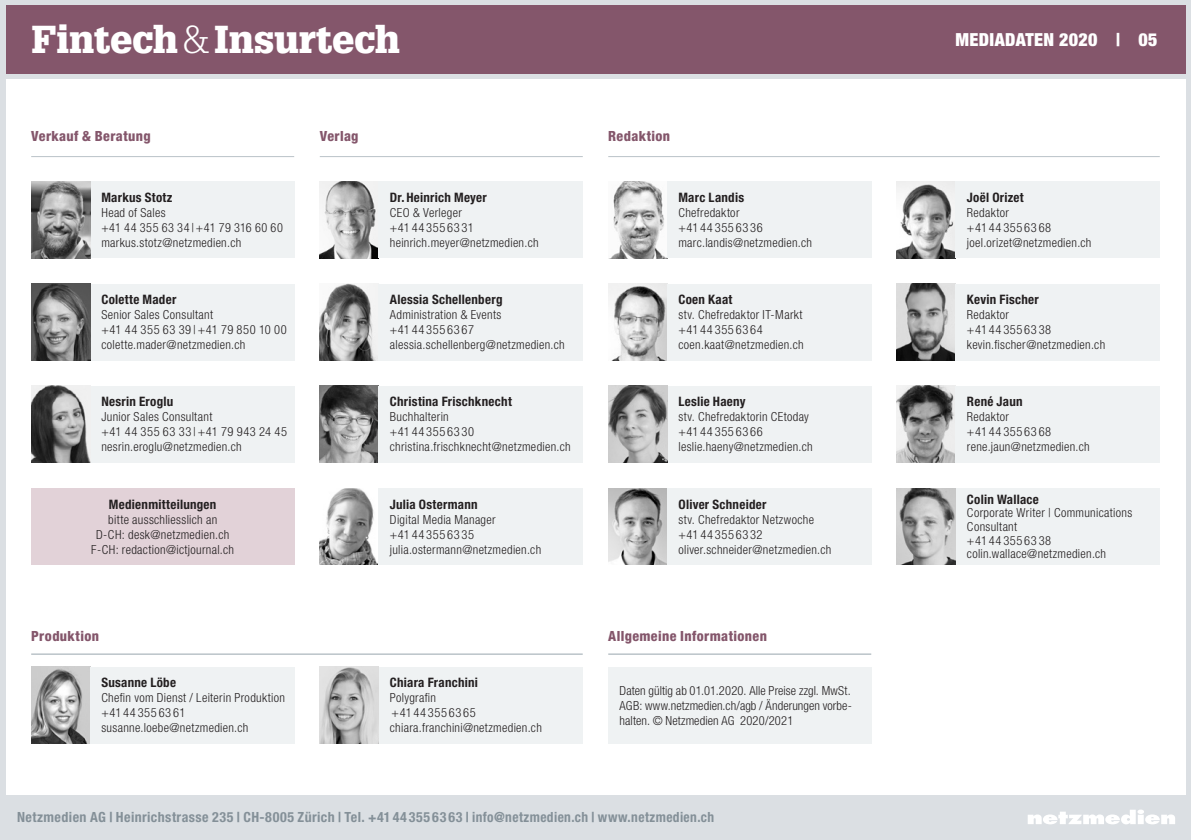
<style>
.page{position:relative;width:1191px;height:840px;background:#fff}
.page>*{position:absolute;margin:0;border:0;box-sizing:border-box;transform-origin:0 0}
.t1{font:900 38px "Glypha LT Std";color:#fff}
.t2{font:900 condensed 18px "Helvetica Neue LT Std";letter-spacing:.02em;color:#fff}
.t3{font:700 condensed 14px "Helvetica Neue LT Std";letter-spacing:.03em;color:#849098}
.t4{font:800 condensed 14px "Helvetica Neue LT Std";letter-spacing:.03em;color:#84566b}
.t5{font:700 condensed 13px "Helvetica Neue LT Std";letter-spacing:.02em;color:#231f20}
.t6{font:300 condensed 12.4px/15px "Helvetica Neue LT Std";letter-spacing:.025em;color:#231f20}
.s1{font-weight:300}
</style>
<div class="page">
<div style="left:0;top:0;width:1191px;height:839px;background:#dbdfe3"></div>
<div style="left:6px;top:6px;width:1179px;height:68px;background:#84566b"></div>
<div style="left:6px;top:79px;width:1179px;height:715px;background:#fff"></div>
<svg style="left:1028px;top:809px;width:147px;height:14px"></svg>
<img style="left:31px;top:666px;width:59px;height:77px">
<img style="left:320px;top:181px;width:58px;height:77px">
<div style="left:31px;top:488px;width:263px;height:76px;background:#e2d2d8"></div>
<div style="left:608px;top:666px;width:263px;height:77px;background:#eff2f3"></div>
<img style="left:320px;top:386px;width:58px;height:76px">
<img style="left:320px;top:283px;width:58px;height:77px">
<img style="left:320px;top:488px;width:58px;height:76px">
<hr style="left:320px;top:156px;width:263px;height:1px;background:#bcc4c9">
<hr style="left:31px;top:156px;width:263px;height:1px;background:#bcc4c9">
<hr style="left:608px;top:156px;width:551px;height:1px;background:#bcc4c9">
<hr style="left:31px;top:653px;width:552px;height:1px;background:#9ba7af">
<hr style="left:608px;top:653px;width:263px;height:1px;background:#9ba7af">
<div style="left:90px;top:666px;width:204px;height:77px;background:#eff2f3"></div>
<div style="left:378px;top:181px;width:205px;height:77px;background:#eff2f3"></div>
<div style="left:378px;top:666px;width:205px;height:77px;background:#eff2f3"></div>
<div style="left:378px;top:283px;width:205px;height:77px;background:#eff2f3"></div>
<div style="left:378px;top:386px;width:205px;height:76px;background:#eff2f3"></div>
<div style="left:378px;top:488px;width:205px;height:76px;background:#eff2f3"></div>
<img style="left:320px;top:666px;width:58px;height:77px">
<div style="left:90px;top:283px;width:204px;height:77px;background:#eff2f3"></div>
<img style="left:31px;top:283px;width:59px;height:77px">
<div style="left:90px;top:181px;width:204px;height:77px;background:#eff2f3"></div>
<img style="left:31px;top:181px;width:59px;height:77px">
<div style="left:90px;top:386px;width:204px;height:76px;background:#eff2f3"></div>
<img style="left:31px;top:386px;width:59px;height:76px">
<img style="left:896px;top:181px;width:59px;height:77px">
<img style="left:896px;top:283px;width:59px;height:77px">
<img style="left:896px;top:386px;width:59px;height:76px">
<img style="left:608px;top:283px;width:59px;height:77px">
<img style="left:608px;top:488px;width:59px;height:76px">
<img style="left:611px;top:181px;width:56px;height:77px">
<div style="left:955px;top:181px;width:204px;height:77px;background:#eff2f3"></div>
<div style="left:955px;top:283px;width:204px;height:77px;background:#eff2f3"></div>
<div style="left:955px;top:386px;width:204px;height:76px;background:#eff2f3"></div>
<div style="left:667px;top:181px;width:204px;height:77px;background:#eff2f3"></div>
<div style="left:667px;top:386px;width:204px;height:76px;background:#eff2f3"></div>
<div style="left:667px;top:283px;width:204px;height:77px;background:#eff2f3"></div>
<div style="left:667px;top:488px;width:204px;height:76px;background:#eff2f3"></div>
<div style="left:955px;top:488px;width:204px;height:76px;background:#eff2f3"></div>
<img style="left:896px;top:488px;width:59px;height:76px">
<img style="left:608px;top:386px;width:59px;height:76px">
<h1 class="t1" style="left:31px;top:17px;width:370px">Fintech<span class="s1">&amp;</span>Insurtech</h1>
<h2 class="t2" style="left:955px;top:29px;width:204px">MEDIADATEN 2020 | 05</h2>
<p class="t4" style="left:31px;top:127px;width:121px">Verkauf &amp; Beratung</p>
<p class="t4" style="left:320px;top:127px;width:40px">Verlag</p>
<p class="t4" style="left:608px;top:127px;width:63px">Redaktion</p>
<p class="t5" style="left:101px;top:189px;width:73px">Markus Stotz</p>
<p class="t6" style="left:101px;top:205px;width:183px">Head of Sales<br>+41 44 355 63 34|+41 79 316 60 60 markus.stotz@netzmedien.ch</p>
<p class="t5" style="left:101px;top:291px;width:76px">Colette Mader</p>
<p class="t6" style="left:101px;top:307px;width:187px">Senior Sales Consultant<br>+41 44 355 63 39|+41 79 850 10 00 colette.mader@netzmedien.ch</p>
<p class="t5" style="left:101px;top:393px;width:73px">Nesrin Eroglu</p>
<p class="t6" style="left:101px;top:409px;width:187px">Junior Sales Consultant<br>+41 44 355 63 33|+41 79 943 24 45 nesrin.eroglu@netzmedien.ch</p>
<p class="t5" style="left:109px;top:495px;width:109px">Medienmitteilungen</p>
<p class="t6" style="left:91px;top:511px;width:144px;text-align:center">bitte ausschliesslich an<br>D-CH: desk@netzmedien.ch<br>F-CH: redaction@ictjournal.ch</p>
<p class="t5" style="left:390px;top:189px;width:98px">Dr.Heinrich Meyer</p>
<p class="t6" style="left:390px;top:205px;width:150px">CEO &amp; Verleger +41443556331 heinrich.meyer@netzmedien.ch</p>
<p class="t5" style="left:390px;top:291px;width:114px">Alessia Schellenberg</p>
<p class="t6" style="left:390px;top:307px;width:176px">Administration &amp; Events +41443556367 alessia.schellenberg@netzmedien.ch</p>
<p class="t5" style="left:390px;top:393px;width:123px">Christina Frischknecht</p>
<p class="t6" style="left:390px;top:409px;width:182px">Buchhalterin<br>+41443556330 christina.frischknecht@netzmedien.ch</p>
<p class="t5" style="left:390px;top:495px;width:89px">Julia Ostermann</p>
<p class="t6" style="left:390px;top:511px;width:153px">Digital Media Manager +41443556335 julia.ostermann@netzmedien.ch</p>
<p class="t5" style="left:678px;top:189px;width:67px">Marc Landis</p>
<p class="t6" style="left:678px;top:205px;width:135px">Chefredaktor +41443556336 marc.landis@netzmedien.ch</p>
<p class="t5" style="left:678px;top:291px;width:55px">Coen Kaat</p>
<p class="t6" style="left:678px;top:307px;width:127px">stv. Chefredaktor IT-Markt +41443556364 coen.kaat@netzmedien.ch</p>
<p class="t5" style="left:678px;top:393px;width:69px">Leslie Haeny</p>
<p class="t6" style="left:678px;top:409px;width:136px">stv. Chefredaktorin CEtoday +41443556366 leslie.haeny@netzmedien.ch</p>
<p class="t5" style="left:678px;top:495px;width:89px">Oliver Schneider</p>
<p class="t6" style="left:678px;top:511px;width:154px">stv. Chefredaktor Netzwoche +41443556332 oliver.schneider@netzmedien.ch</p>
<p class="t4" style="left:31px;top:627px;width:69px">Produktion</p>
<p class="t4" style="left:608px;top:627px;width:160px">Allgemeine Informationen</p>
<p class="t5" style="left:101px;top:674px;width:76px">Susanne Löbe</p>
<p class="t6" style="left:101px;top:690px;width:185px">Chefin vom Dienst / Leiterin Produktion +41443556361 susanne.loebe@netzmedien.ch</p>
<p class="t5" style="left:390px;top:674px;width:90px">Chiara Franchini</p>
<p class="t6" style="left:390px;top:690px;width:153px">Polygrafin<br>+41443556365 chiara.franchini@netzmedien.ch</p>
<p class="t6" style="left:619px;top:682px;width:233px;text-align:justify">Daten gültig ab 01.01.2020. Alle Preise zzgl. MwSt.<br>AGB: www.netzmedien.ch/agb / Änderungen vorbe&shy;halten. © Netzmedien AG 2020/2021</p>
<p class="t3" style="left:17px;top:808px;width:698px">Netzmedien AG | Heinrichstrasse 235 | CH-8005 Zürich | Tel. +41 44 355 63 63 | info@netzmedien.ch | www.netzmedien.ch</p>
<p class="t5" style="left:967px;top:189px;width:58px">Joël Orizet</p>
<p class="t6" style="left:967px;top:205px;width:126px">Redaktor +41443556368 joel.orizet@netzmedien.ch</p>
<p class="t5" style="left:967px;top:291px;width:73px">Kevin Fischer</p>
<p class="t6" style="left:967px;top:307px;width:140px">Redaktor<br>+41443556338 kevin.fischer@netzmedien.ch</p>
<p class="t5" style="left:967px;top:393px;width:57px">René Jaun</p>
<p class="t6" style="left:967px;top:409px;width:124px">Redaktor +41443556368 rene.jaun@netzmedien.ch</p>
<p class="t5" style="left:967px;top:491px;width:73px">Colin Wallace</p>
<p class="t6" style="left:967px;top:506px;width:167px;line-height:13.6px">Corporate Writer | Communications<br>Consultant<br>+41443556338 colin.wallace@netzmedien.ch</p>
</div>
